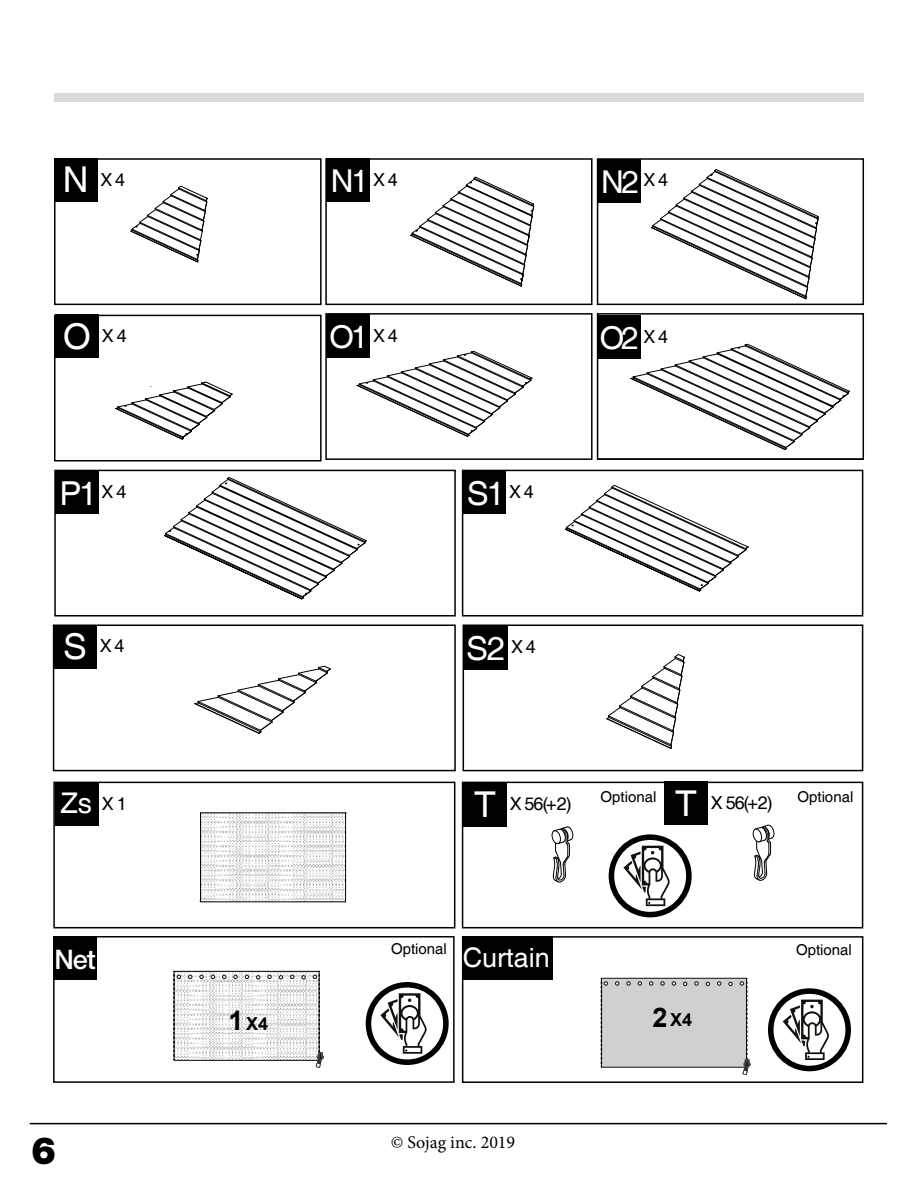
<style>
.page{position:relative;width:918px;height:1188px;background:#fff}
.page>*{position:absolute;margin:0;border:0;box-sizing:border-box;transform-origin:0 0}
.t1{font:900 37.5px "Helvetica Neue";color:#000}
.t2{font:33px "Helvetica";color:#fff}
.t3{font:31.5px "Helvetica";letter-spacing:-.09em;color:#fff}
.t4{font:28.5px "Helvetica";color:#fff}
.t5{font:27px "Helvetica";color:#fff}
.t6{font:500 27px "Helvetica Neue";color:#fff}
.t7{font:18px "Helvetica";letter-spacing:.16em;color:#000}
.t8{font:18px "Minion Pro";color:#000}
.t9{font:700 18px "Arial";color:#000}
.t10{font:15px "Helvetica";color:#000}
.s1{font-size:35.7px;color:#fff}
.s2{font-size:18px;color:#000}
.s3{font-size:27px}
</style>
<div class="page">
<div style="left:54px;top:93px;width:810px;height:9px;background:#dadada"></div>
<div style="left:54px;top:158px;width:268px;height:147px;border:2px solid #000"></div>
<div style="left:325px;top:158px;width:268px;height:147px;border:2px solid #000"></div>
<div style="left:597px;top:158px;width:267px;height:147px;border:2px solid #000"></div>
<div style="left:597px;top:313px;width:267px;height:147px;border:2px solid #000"></div>
<div style="left:325px;top:313px;width:268px;height:147px;border:2px solid #000"></div>
<hr style="left:598px;top:458px;width:265px;height:2px;background:#000">
<div style="left:54px;top:315px;width:268px;height:147px;border:2px solid #000"></div>
<div style="left:54px;top:470px;width:402px;height:147px;border:2px solid #000"></div>
<div style="left:327px;top:158px;width:43px;height:43px;background:#000"></div>
<div style="left:327px;top:315px;width:43px;height:43px;background:#000"></div>
<div style="left:55px;top:470px;width:43px;height:44px;background:#000"></div>
<div style="left:462px;top:470px;width:401px;height:147px;border:2px solid #000"></div>
<div style="left:463px;top:470px;width:43px;height:44px;background:#000"></div>
<div style="left:54px;top:158px;width:43px;height:43px;background:#000"></div>
<div style="left:56px;top:315px;width:43px;height:43px;background:#000"></div>
<div style="left:597px;top:159px;width:43px;height:43px;background:#000"></div>
<div style="left:597px;top:315px;width:43px;height:44px;background:#000"></div>
<hr style="left:30px;top:1123px;width:857px;height:1px;background:#000">
<div style="left:53px;top:782px;width:402px;height:146px;border:2px solid #000"></div>
<div style="left:53px;top:624px;width:403px;height:147px;border:2px solid #000"></div>
<div style="left:462px;top:782px;width:401px;height:146px;border:2px solid #000"></div>
<div style="left:463px;top:624px;width:400px;height:147px;border:2px solid #000"></div>
<div style="left:462px;top:936px;width:401px;height:147px;border:2px solid #000"></div>
<div style="left:465px;top:626px;width:43px;height:43px;background:#000"></div>
<div style="left:53px;top:625px;width:44px;height:43px;background:#000"></div>
<div style="left:463px;top:783px;width:44px;height:43px;background:#000"></div>
<svg style="left:551px;top:826px;width:23px;height:57px"></svg>
<div style="left:601px;top:978px;width:146px;height:89px;background:#d0d0d0;border:1px solid #14110d"></div>
<svg style="left:601px;top:978px;width:7px;height:89px"></svg>
<svg style="left:638px;top:982px;width:4px;height:3px"></svg>
<svg style="left:672px;top:982px;width:4px;height:3px"></svg>
<svg style="left:649px;top:982px;width:4px;height:3px"></svg>
<svg style="left:740px;top:978px;width:11px;height:97px"></svg>
<svg style="left:717px;top:982px;width:4px;height:3px"></svg>
<svg style="left:615px;top:982px;width:4px;height:3px"></svg>
<svg style="left:706px;top:982px;width:4px;height:4px"></svg>
<svg style="left:729px;top:982px;width:3px;height:4px"></svg>
<svg style="left:683px;top:982px;width:4px;height:4px"></svg>
<img style="left:181px;top:973px;width:132px;height:86px">
<div style="left:174px;top:971px;width:145px;height:90px;border:1px solid #000"></div>
<svg style="left:173px;top:971px;width:8px;height:89px"></svg>
<svg style="left:211px;top:975px;width:4px;height:4px"></svg>
<svg style="left:200px;top:975px;width:3px;height:4px"></svg>
<svg style="left:245px;top:975px;width:4px;height:4px"></svg>
<svg style="left:222px;top:975px;width:4px;height:4px"></svg>
<svg style="left:313px;top:971px;width:11px;height:97px"></svg>
<svg style="left:268px;top:975px;width:3px;height:4px"></svg>
<svg style="left:290px;top:975px;width:4px;height:4px"></svg>
<svg style="left:188px;top:975px;width:4px;height:4px"></svg>
<svg style="left:279px;top:975px;width:4px;height:4px"></svg>
<svg style="left:302px;top:975px;width:3px;height:4px"></svg>
<svg style="left:256px;top:975px;width:4px;height:4px"></svg>
<svg style="left:234px;top:975px;width:3px;height:4px"></svg>
<svg style="left:194px;top:666px;width:137px;height:68px"></svg>
<svg style="left:606px;top:654px;width:79px;height:95px"></svg>
<div style="left:53px;top:936px;width:402px;height:147px;border:2px solid #000"></div>
<div style="left:53px;top:936px;width:44px;height:44px;background:#000"></div>
<div style="left:462px;top:936px;width:91px;height:44px;background:#000"></div>
<svg style="left:367px;top:985px;width:78px;height:77px"></svg>
<div style="left:366px;top:982px;width:83px;height:83px;border:6px solid #000;border-radius:50%"></div>
<svg style="left:380px;top:993px;width:47px;height:61px"></svg>
<svg style="left:770px;top:991px;width:77px;height:78px"></svg>
<div style="left:768px;top:988px;width:83px;height:83px;border:6px solid #000;border-radius:50%"></div>
<svg style="left:783px;top:1000px;width:46px;height:60px"></svg>
<div style="left:664px;top:781px;width:44px;height:44px;background:#000"></div>
<svg style="left:752px;top:824px;width:23px;height:57px"></svg>
<svg style="left:610px;top:837px;width:78px;height:78px"></svg>
<div style="left:609px;top:834px;width:83px;height:83px;border:6px solid #000;border-radius:50%"></div>
<svg style="left:623px;top:846px;width:47px;height:60px"></svg>
<div style="left:55px;top:782px;width:44px;height:44px;background:#000"></div>
<img style="left:202px;top:815px;width:142px;height:85px">
<div style="left:200px;top:813px;width:146px;height:89px;border:1px solid #000"></div>
<svg style="left:630px;top:343px;width:220px;height:107px"></svg>
<svg style="left:356px;top:350px;width:177px;height:87px"></svg>
<svg style="left:651px;top:169px;width:168px;height:131px"></svg>
<svg style="left:164px;top:477px;width:203px;height:123px"></svg>
<svg style="left:410px;top:176px;width:125px;height:111px"></svg>
<svg style="left:130px;top:185px;width:78px;height:78px"></svg>
<svg style="left:115px;top:381px;width:118px;height:59px"></svg>
<svg style="left:565px;top:484px;width:184px;height:108px"></svg>
<p class="t7" style="left:63px;top:169px;width:64px"><span class="s1">N</span> X4</p>
<p class="t7" style="left:63px;top:325px;width:65px"><span class="s1">O</span> X4</p>
<h3 class="t3" style="left:331px;top:163px;width:69px">N1<sup>X4</sup></h3>
<h3 class="t3" style="left:329px;top:319px;width:70px">O1 <sup>X4</sup></h3>
<h3 class="t3" style="left:601px;top:164px;width:69px">N2<sup>X4</sup></h3>
<h3 class="t3" style="left:600px;top:319px;width:70px">O2 <sup>X4</sup></h3>
<h2 class="t2" style="left:59px;top:474px;width:69px">P1<sup>X4</sup></h2>
<h2 class="t2" style="left:467px;top:474px;width:69px">S1<sup>X4</sup></h2>
<p class="t7" style="left:63px;top:636px;width:63px"><span class="s1">S</span> X4</p>
<h2 class="t2" style="left:466px;top:630px;width:71px">S2 <sup>X4</sup></h2>
<h3 class="t4" style="left:61px;top:787px;width:68px">Zs <span class="s2">X1</span></h3>
<p class="t7" style="left:474px;top:794px;width:99px"><span class="s1">T</span> X 56(+2)</p>
<p class="t7" style="left:675px;top:792px;width:99px"><span class="s1">T</span> X 56(+2)</p>
<p class="t10" style="left:601px;top:788px;width:57px">Optional</p>
<p class="t10" style="left:797px;top:788px;width:57px">Optional</p>
<p class="t10" style="left:391px;top:940px;width:57px">Optional</p>
<p class="t10" style="left:796px;top:941px;width:57px">Optional</p>
<h3 class="t6" style="left:54px;top:943px;width:43px">Net</h3>
<h3 class="t5" style="left:463px;top:942px;width:89px">Curtain</h3>
<h1 class="t1" style="left:31px;top:1128px;width:27px">6</h1>
<p class="t9" style="left:229px;top:1012px;width:41px"><span class="s3">1</span>X4</p>
<p class="t9" style="left:653px;top:1008px;width:41px"><span class="s3">2</span>X4</p>
<p class="t8" style="left:391px;top:1130px;width:126px">© Sojag inc. 2019</p>
</div>
